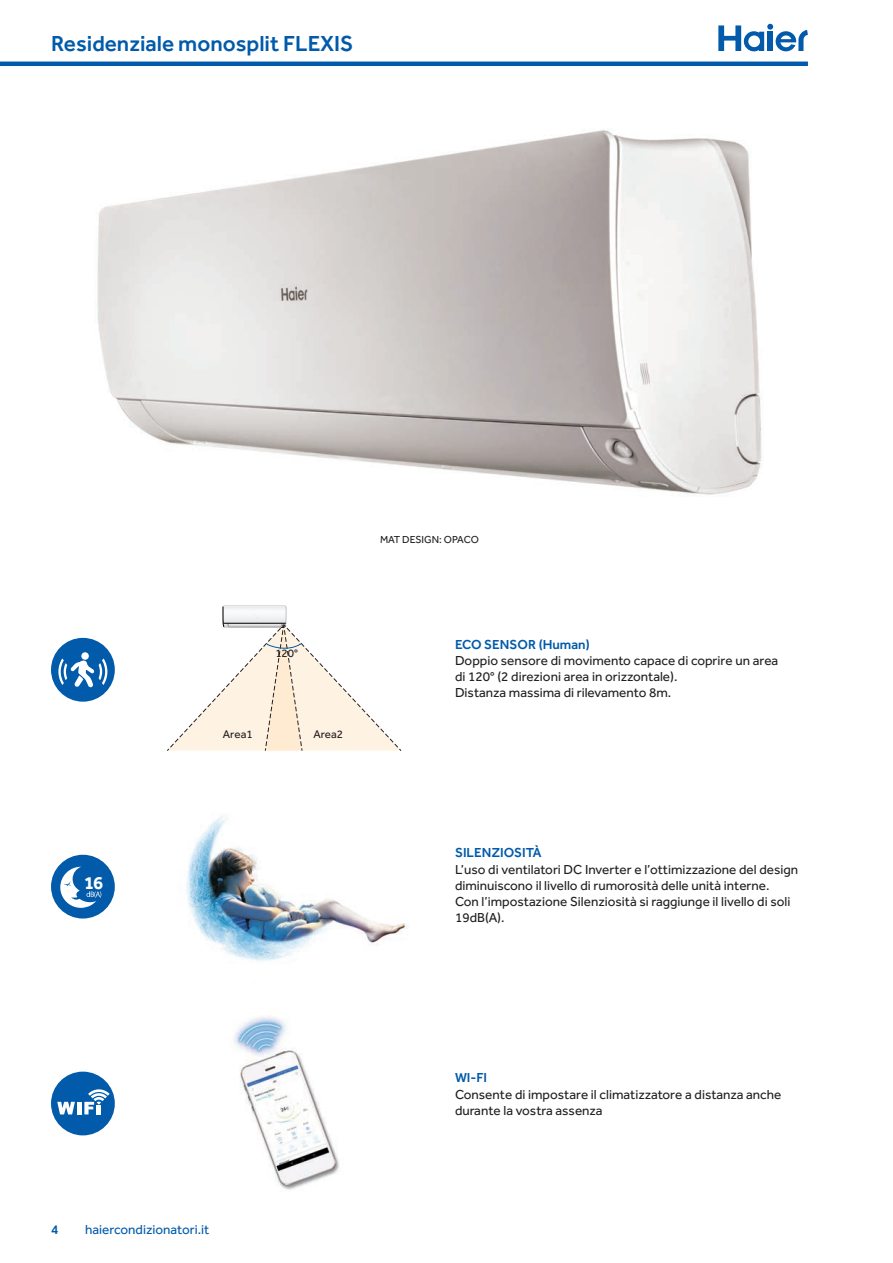
<style>
.page{position:relative;width:893px;height:1263px;background:#fff}
.page>*{position:absolute;margin:0;border:0;box-sizing:border-box;transform-origin:0 0}
.t1{font:500 22.5px "Effra";color:#015aaa}
.t2{font:700 18.45px "Effra";color:#fff}
.t3{font:13.5px/16.2px "Effra";color:#231f20}
.t4{font:500 13.5px "Effra";color:#015aaa}
.t5{font:13.5px "Effra";color:#015aaa}
.t6{font:11.55px "Effra";color:#231f20}
.t7{font:10.5px "Effra";color:#231f20}
</style>
<div class="page">
<img style="left:97px;top:130px;width:665px;height:365px">
<div style="left:51px;top:1071px;width:64px;height:64px;background:#015aaa;border-radius:50%"></div>
<svg style="left:84px;top:1089px;width:26px;height:25px"></svg>
<hr style="left:78px;top:1102px;width:4px;height:12px;background:#fff">
<svg style="left:57px;top:1102px;width:18px;height:12px"></svg>
<img style="left:233px;top:1016px;width:106px;height:174px">
<div style="left:51px;top:638px;width:64px;height:64px;background:#015aaa;border-radius:50%"></div>
<div style="left:81px;top:652px;width:8px;height:8px;background:#fff;border-radius:50%"></div>
<svg style="left:58px;top:659px;width:49px;height:28px"></svg>
<svg style="left:167px;top:606px;width:234px;height:145px"></svg>
<svg style="left:718px;top:24px;width:90px;height:27px"></svg>
<hr style="left:0;top:62px;width:808px;height:4px;background:#015aaa">
<div style="left:51px;top:855px;width:64px;height:63px;background:#015aaa;border-radius:50%"></div>
<svg style="left:60px;top:867px;width:41px;height:41px"></svg>
<img style="left:186px;top:815px;width:222px;height:146px">
<h1 class="t1" style="left:51px;top:30px;width:304px">Residenziale monosplit FLEXIS</h1>
<h2 class="t2" style="left:84px;top:871px;width:21px">16</h2>
<p class="t7" style="left:380px;top:533px;width:100px">MAT DeSIgn: OPACO</p>
<p class="t6" style="left:275px;top:647px;width:24px">120°</p>
<p class="t6" style="left:223px;top:728px;width:31px">Area1</p>
<p class="t6" style="left:313px;top:728px;width:31px">Area2</p>
<p class="t4" style="left:455px;top:636px;width:136px">ECO SENSOR (Human)</p>
<p class="t3" style="left:455px;top:652px;width:325px">Doppio sensore di movimento capace di coprire un area di 120° (2 direzioni area in orizzontale).<br>Distanza massima di rilevamento 8m.</p>
<p class="t4" style="left:455px;top:844px;width:88px">SILENZIOSITÀ</p>
<p class="t3" style="left:455px;top:861px;width:345px">L’uso di ventilatori DC Inverter e l’ottimizzazione del design diminuiscono il livello di rumorosità delle unità interne.<br>Con l’impostazione Silenziosità si raggiunge il livello di soli 19dB(A).</p>
<p class="t4" style="left:51px;top:1221px;width:9px">4</p>
<p class="t5" style="left:85px;top:1221px;width:126px">haiercondizionatori.it</p>
<p class="t4" style="left:455px;top:1069px;width:34px">WI-FI</p>
<p class="t3" style="left:455px;top:1086px;width:328px">Consente di impostare il climatizzatore a distanza anche durante la vostra assenza</p>
</div>
